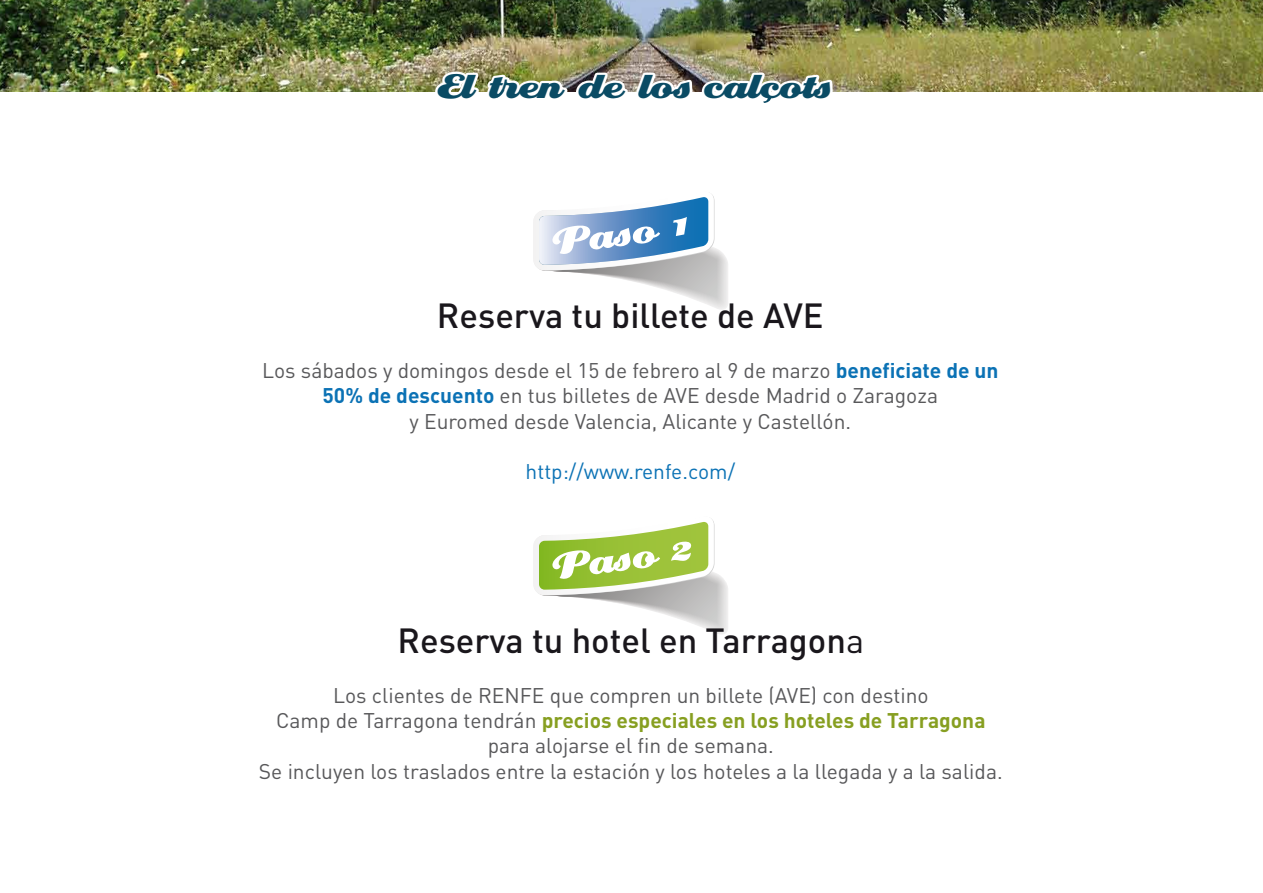
<style>
.page{position:relative;width:1263px;height:893px;background:#fff}
.page>*{position:absolute;margin:0;border:0;box-sizing:border-box;transform-origin:0 0}
.t1{font:36.75px "Eclat ICG";letter-spacing:-.15em;color:#0a4b64}
.t2{font:500 34.5px "DIN";color:#1a171c}
.t3{font:21px/25.2px "DIN";color:#58585a;text-align:center}
.t4{font:21px "DIN";color:#0b72b5}
.s1{font-weight:700;color:#0b72b5}
.s2{font-weight:400}
.s3{font-weight:700;color:#879f21}
</style>
<div class="page">
<img style="left:0;top:0;width:1263px;height:92px">
<svg style="left:533px;top:195px;width:195px;height:115px"></svg>
<svg style="left:533px;top:518px;width:195px;height:116px"></svg>
<img style="left:433px;top:69px;width:402px;height:34px">
<h1 class="t1" style="left:433px;top:66px;width:398px">El tren de los calcots</h1>
<h2 class="t2" style="left:437px;top:293px;width:388px">Reserva tu billete de AVE</h2>
<p class="t3" style="left:262px;top:358px;width:738px">Los sábados y domingos desde el 15 de febrero al 9 de marzo <span class="s1">beneficiate de un<br>50% de descuento</span> en tus billetes de AVE desde Madrid o Zaragoza<br>y Euromed desde Valencia, Alicante y Castellón.</p>
<p class="t4" style="left:525px;top:458px;width:211px">http://www.renfe.com/</p>
<h2 class="t2" style="left:397px;top:618px;width:468px">Reserva tu hotel en Tarragon<span class="s2">a</span></h2>
<p class="t3" style="left:259px;top:682px;width:745px">Los clientes de RENFE que compren un billete (AVE) con destino<br>Camp de Tarragona tendrán <span class="s3">precios especiales en los hoteles de Tarragona </span>para alojarse el fin de semana.<br>Se incluyen los traslados entre la estación y los hoteles a la llegada y a la salida.</p>
</div>
